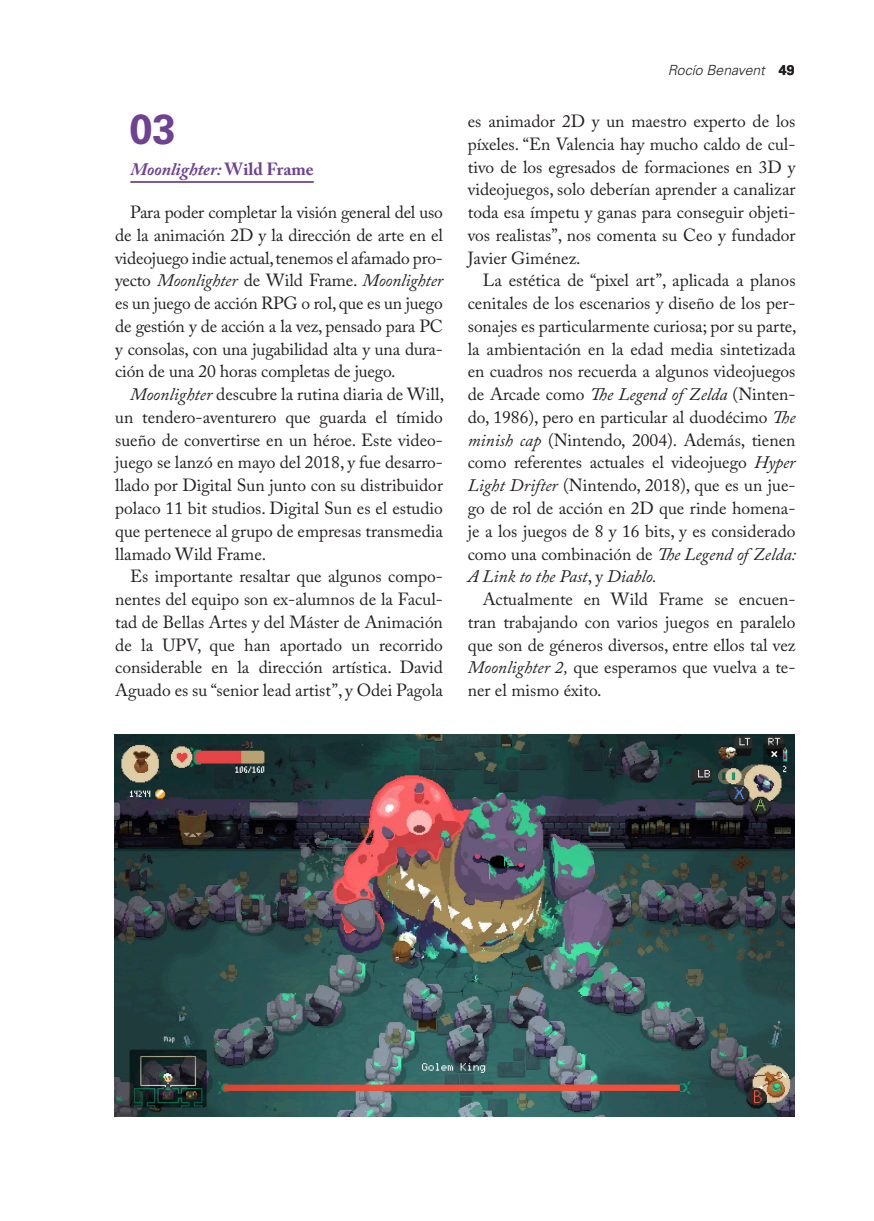
<style>
.page{position:relative;width:874px;height:1221px;background:#fff}
.page>*{position:absolute;margin:0;border:0;box-sizing:border-box;transform-origin:0 0}
.Texto{font:700 42px "Univers LT Std";color:#6e4291}
.texto_común{font:17.5px/22.8px "Adobe Caslon Pro";color:#231f20;text-align:justify}
.texto_común-2{font:italic 700 17.5px "Adobe Caslon Pro";color:#6e4291}
.t1{font:italic 300 14px "Univers LT Std";color:#231f20}
.s1{font-style:normal}
.s2{font-style:italic}
.s3{font-weight:700;font-style:normal}
</style>
<div class="page">
<hr style="left:130px;top:181px;width:183px;height:2px;background:#6e4291">
<img style="left:114px;top:734px;width:680px;height:382px">
<p class="Texto" style="left:129px;top:105px;width:48px">03</p>
<p class="texto_común-2" style="left:130px;top:159px;width:185px">Moonlighter: <span class="s1">Wild Frame</span></p>
<p class="texto_común" style="left:115px;top:201px;width:329px;text-indent:15px">Para poder completar la visión general del uso de la animación 2D y la dirección de arte en el videojuego indie actual, tenemos el afamado pro&shy;yecto <span class="s2">Moonlighter</span> de Wild Frame. <span class="s2">Moonlighter </span>es un juego de acción RPG o rol, que es un juego de gestión y de acción a la vez, pensado para PC y consolas, con una jugabilidad alta y una dura&shy;ción de una 20 horas completas de juego.</p>
<p class="texto_común" style="left:115px;top:383px;width:330px;text-indent:15px"><span class="s2">Moonlighter</span> descubre la rutina diaria de Will, un tendero-aventurero que guarda el tímido sueño de convertirse en un héroe. Este video&shy;juego se lanzó en mayo del 2018, y fue desarro&shy;llado por Digital Sun junto con su distribuidor polaco 11 bit studios. Digital Sun es el estudio que pertenece al grupo de empresas transmedia llamado Wild Frame.</p>
<p class="texto_común" style="left:115px;top:565px;width:329px;text-indent:15px">Es importante resaltar que algunos compo&shy;nentes del equipo son ex-alumnos de la Facul&shy;tad de Bellas Artes y del Máster de Animación de la UPV, que han aportado un recorrido considerable en la dirección artística. David Aguado es su “senior lead artist”, y Odei Pagola</p>
<p class="t1" style="left:667px;top:61px;width:128px">Rocío Benavent <span class="s3">49</span></p>
<p class="texto_común" style="left:467px;top:110px;width:329px">es animador 2D y un maestro experto de los píxeles. “En Valencia hay mucho caldo de cul&shy;tivo de los egresados de formaciones en 3D y videojuegos, solo deberían aprender a canalizar toda esa ímpetu y ganas para conseguir objeti&shy;vos realistas”, nos comenta su Ceo y fundador Javier Giménez.</p>
<p class="texto_común" style="left:467px;top:269px;width:330px;text-indent:15px">La estética de “pixel art”, aplicada a planos cenitales de los escenarios y diseño de los per&shy;sonajes es particularmente curiosa; por su parte, la ambientación en la edad media sintetizada en cuadros nos recuerda a algunos videojuegos de Arcade como <span class="s2">The Legend of Zelda</span> (Ninten&shy;do, 1986), pero en particular al duodécimo <span class="s2">The minish cap</span> (Nintendo, 2004). Además, tienen como referentes actuales el videojuego <span class="s2">Hyper Light Drifter</span> (Nintendo, 2018), que es un jue&shy;go de rol de acción en 2D que rinde homena&shy;je a los juegos de 8 y 16 bits, y es considerado como una combinación de <span class="s2">The Legend of Zelda:<br>A Link to the Past</span>, y <span class="s2">Diablo.</span></p>
<p class="texto_común" style="left:467px;top:587px;width:329px;text-indent:15px">Actualmente en Wild Frame se encuen&shy;tran trabajando con varios juegos en paralelo que son de géneros diversos, entre ellos tal vez <span class="s2">Moonlighter 2,</span> que esperamos que vuelva a te&shy;ner el mismo éxito.</p>
</div>
